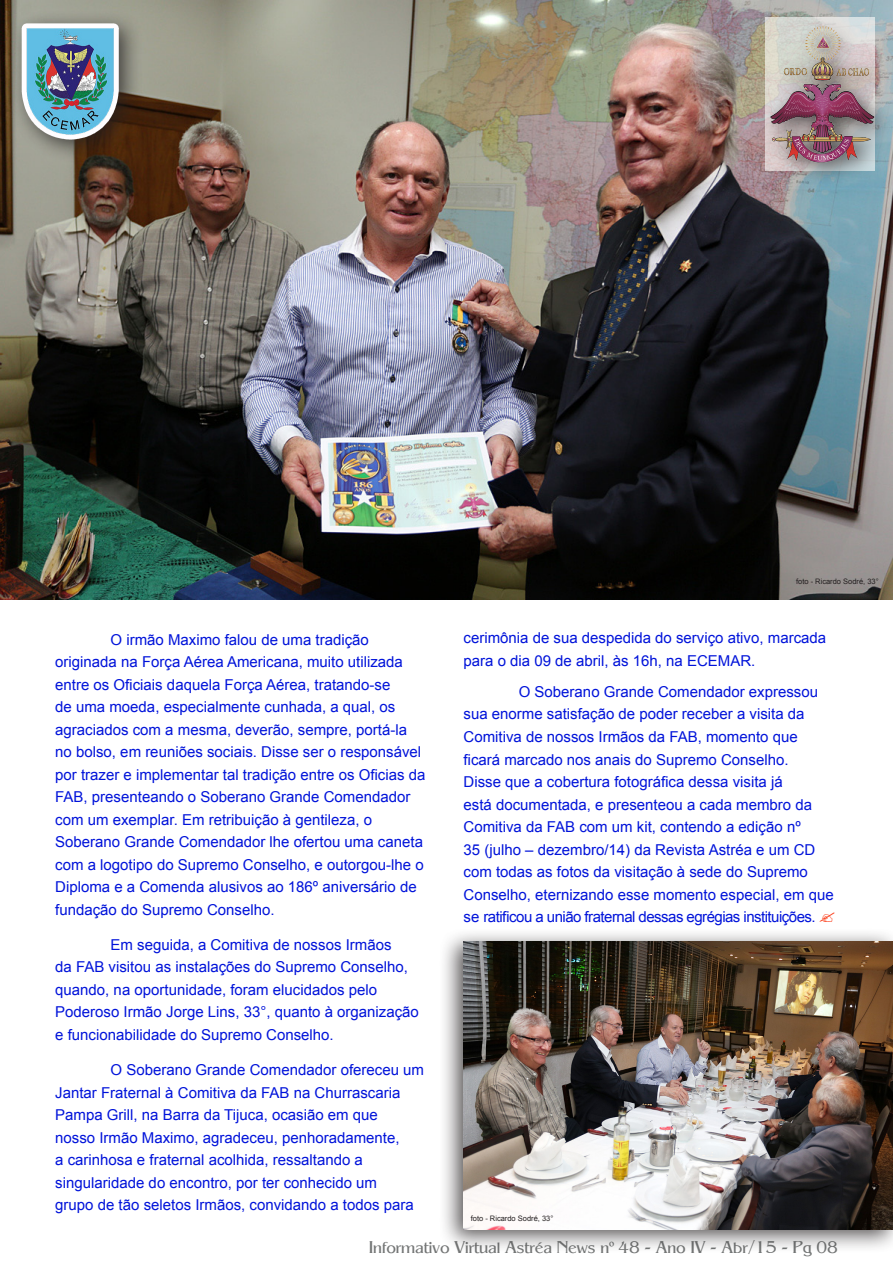
<style>
.page{position:relative;width:893px;height:1263px;background:#fff}
.page>*{position:absolute;margin:0;border:0;box-sizing:border-box;transform-origin:0 0}
.t1{font:16.5px "Aida";color:#747676}
.t2{font:15px/22.5px "Arial";color:#0013da}
.t3{font:7.5px "Arial";color:#231f20}
.s1{font-family:"Times New Roman"}
</style>
<div class="page">
<img style="left:0;top:0;width:893px;height:599px">
<div style="left:437px;top:927px;width:456px;height:326px;background:#231f20;opacity:.75"></div>
<img style="left:463px;top:941px;width:430px;height:288px">
<div style="left:8px;top:9px;width:134px;height:153px;background:#231f20;opacity:.75"></div>
<img style="left:15px;top:16px;width:111px;height:132px">
<div style="left:756px;top:12px;width:137px;height:171px;background:#231f20;opacity:.75"></div>
<img style="left:764px;top:17px;width:116px;height:154px">
<p class="t2" style="left:55px;top:628px;width:372px;text-indent:55px">O irmão Maximo falou de uma tradição originada na Força Aérea Americana, muito utilizada entre os Oficiais daquela Força Aérea, tratando-se<br>de uma moeda, especialmente cunhada, a qual, os agraciados com a mesma, deverão, sempre, portá-la no bolso, em reuniões sociais. Disse ser o responsável por trazer e implementar tal tradição entre os Oficias da FAB, presenteando o Soberano Grande Comendador com um exemplar. Em retribuição à gentileza, o Soberano Grande Comendador lhe ofertou uma caneta com a logotipo do Supremo Conselho, e outorgou-lhe o Diploma e a Comenda alusivos ao 186º aniversário de fundação do Supremo Conselho.</p>
<p class="t2" style="left:55px;top:933px;width:365px;text-indent:55px">Em seguida, a Comitiva de nossos Irmãos<br>da FAB visitou as instalações do Supremo Conselho, quando, na oportunidade, foram elucidados pelo Poderoso Irmão Jorge Lins, 33°, quanto à organização e funcionabilidade do Supremo Conselho.</p>
<p class="t2" style="left:55px;top:1058px;width:370px;text-indent:55px">O Soberano Grande Comendador ofereceu um Jantar Fraternal à Comitiva da FAB na Churrascaria Pampa Grill, na Barra da Tijuca, ocasião em que<br>nosso Irmão Maximo, agradeceu, penhoradamente,<br>a carinhosa e fraternal acolhida, ressaltando a singularidade do encontro, por ter conhecido um<br>grupo de tão seletos Irmãos, convidando a todos para</p>
<p class="t3" style="left:796px;top:576px;width:84px">foto - Ricardo Sodré, 33°</p>
<p class="t2" style="left:463px;top:627px;width:364px">cerimônia de sua despedida do serviço ativo, marcada para o dia 09 de abril, às 16h, na ECEMAR.</p>
<p class="t2" style="left:463px;top:680px;width:372px;text-indent:55px">O Soberano Grande Comendador expressou sua enorme satisfação de poder receber a visita da Comitiva de nossos Irmãos da FAB, momento que ficará marcado nos anais do Supremo Conselho.<br>Disse que a cobertura fotográfica dessa visita já<br>está documentada, e presenteou a cada membro da Comitiva da FAB com um kit, contendo a edição nº<br>35 (julho – dezembro/14) da Revista Astréa e um CD com todas as fotos da visitação à sede do Supremo Conselho, eternizando esse momento especial, em que se ratificou a união fraternal dessas egrégias instituições.</p>
<p class="t3" style="left:471px;top:1213px;width:84px">foto - Ricardo Sodré, 33°</p>
<p class="t1" style="left:369px;top:1236px;width:470px">Informativo Virtual Astréa News n<span class="s1">º</span> 48 - Ano IV - Abr/15 - Pg 08</p>
</div>
